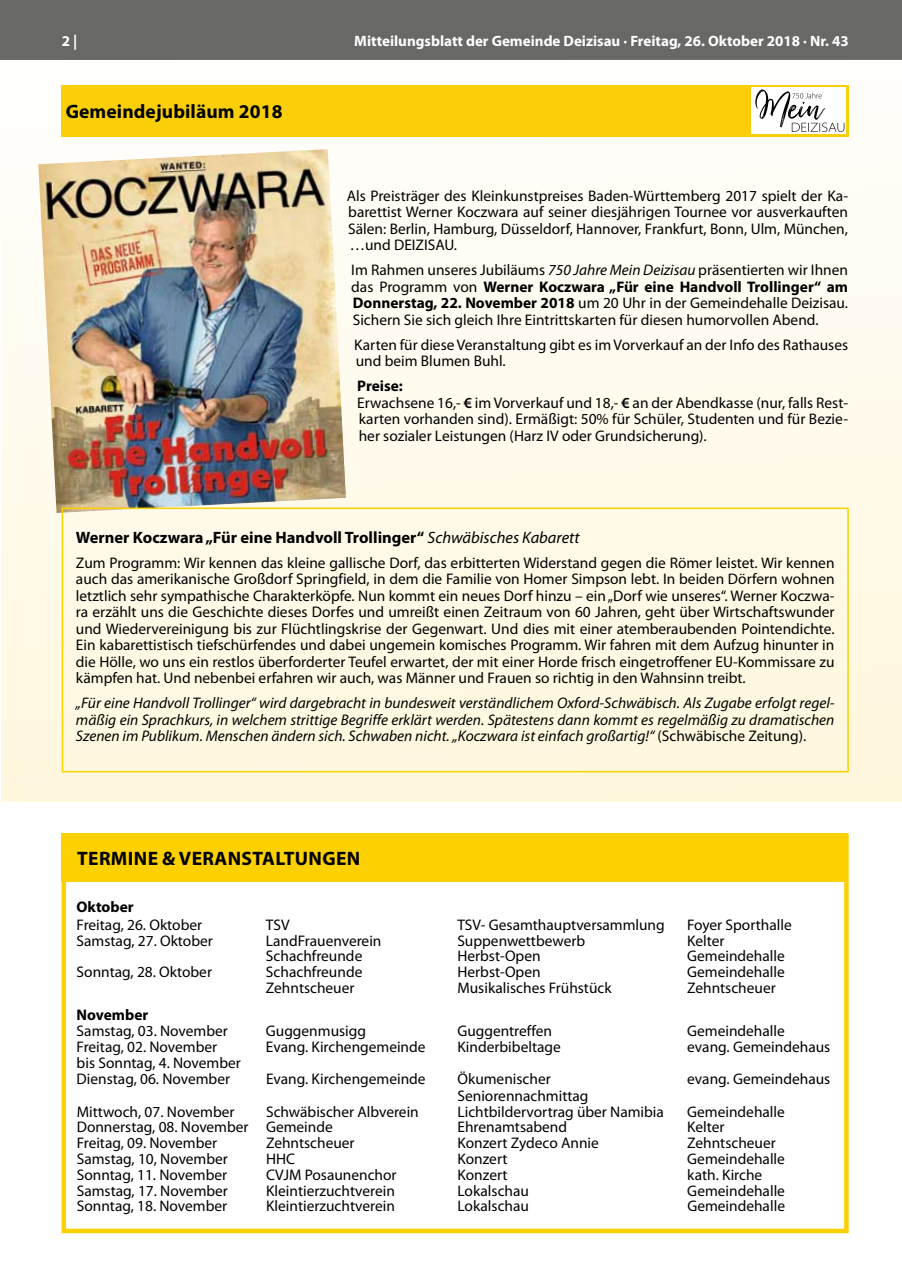
<style>
.page{position:relative;width:902px;height:1280px;background:#fff}
.page>*{position:absolute;margin:0;border:0;box-sizing:border-box;transform-origin:0 0}
.t1{font:700 19.5px "Myriad Pro";letter-spacing:.02em;color:#000}
.t2{font:700 19.5px "Myriad Pro";letter-spacing:.005em;color:#010101}
.t3{font:700 16.5px "Myriad Pro";color:#000}
.t4{font:15.3px/16.5px "Myriad Pro";color:#000}
.t5{font:italic 15.3px/16.5px "Myriad Pro";color:#000;text-align:justify}
.t6{font:700 15.3px "Myriad Pro";color:#000}
.t7{font:700 15px "Myriad Pro";color:#fff}
.s1{font-style:italic}
.s2{font-weight:700}
.s3{font-weight:600}
.s4{font-weight:400;font-style:italic}
.s5{font-style:normal}
</style>
<div class="page">
<div style="left:0;top:0;width:901px;height:60px;background:#686867"></div>
<div style="left:62px;top:833px;width:786px;height:400px;border:4px solid #fdd000"></div>
<div style="left:61px;top:833px;width:787px;height:49px;background:#fdd000"></div>
<div style="left:1px;top:60px;width:900px;height:741px;background:linear-gradient(to bottom,#fffdf9,#fff7dd)"></div>
<div style="left:62px;top:85px;width:786px;height:51px;background:#facf09"></div>
<div style="left:751px;top:87px;width:95px;height:47px;background:#fff"></div>
<svg style="left:755px;top:89px;width:89px;height:43px"></svg>
<img style="left:38px;top:149px;width:308px;height:364px">
<div style="left:62px;top:508px;width:786px;height:264px;border:2px solid #fdd000"></div>
<p class="t7" style="left:62px;top:31px;width:17px">2 |</p>
<p class="t7" style="left:354px;top:31px;width:496px">Mitteilungsblatt der Gemeinde Deizisau · Freitag, 26. Oktober 2018 · Nr. 43</p>
<p class="t2" style="left:66px;top:98px;width:218px">Gemeindejubiläum 2018</p>
<p class="t4" style="left:347px;top:187px;width:502px;text-align:justify">Als Preisträger des Kleinkunstpreises Baden-Württemberg 2017 spielt der Ka&shy;barettist Werner Koczwara auf seiner diesjährigen Tournee vor ausverkauften Sälen: Berlin, Hamburg, Düsseldorf, Hannover, Frankfurt, Bonn, Ulm, München, …und DEIZISAU.</p>
<p class="t4" style="left:351px;top:262px;width:498px;text-align:justify">Im Rahmen unseres Jubiläums <span class="s1">750 Jahre Mein Deizisau</span> präsentierten wir Ihnen das Programm von <span class="s2">Werner Koczwara „Für eine Handvoll Trollinger“ am Donnerstag, 22. November 2018</span> um 20 Uhr in der Gemeindehalle Deizisau.<br>Sichern Sie sich gleich Ihre Eintrittskarten für diesen humorvollen Abend.</p>
<p class="t4" style="left:354px;top:336px;width:495px">Karten für diese Veranstaltung gibt es im Vorverkauf an der Info des Rathauses und beim Blumen Buhl.</p>
<p class="t4" style="left:357px;top:378px;width:492px"><span class="s2">Preise:<br></span>Erwachsene 16,- <span class="s3">€</span> im Vorverkauf und 18,- <span class="s3">€</span> an der Abendkasse (nur, falls Rest&shy;karten vorhanden sind). Ermäßigt: 50% für Schüler, Studenten und für Bezie&shy;her sozialer Leistungen (Harz IV oder Grundsicherung).</p>
<p class="t3" style="left:76px;top:526px;width:505px">Werner Koczwara „Für eine Handvoll Trollinger“ <span class="s4">Schwäbisches Kabarett</span></p>
<p class="t4" style="left:76px;top:554px;width:760px;text-align:justify">Zum Programm: Wir kennen das kleine gallische Dorf, das erbitterten Widerstand gegen die Römer leistet. Wir kennen auch das amerikanische Großdorf Springfield, in dem die Familie von Homer Simpson lebt. In beiden Dörfern wohnen letztlich sehr sympathische Charakterköpfe. Nun kommt ein neues Dorf hinzu – ein „Dorf wie unseres“. Werner Koczwa&shy;ra erzählt uns die Geschichte dieses Dorfes und umreißt einen Zeitraum von 60 Jahren, geht über Wirtschaftswunder und Wiedervereinigung bis zur Flüchtlingskrise der Gegenwart. Und dies mit einer atemberaubenden Pointendichte.<br>Ein kabarettistisch tiefschürfendes und dabei ungemein komisches Programm. Wir fahren mit dem Aufzug hinunter in die Hölle, wo uns ein restlos überforderter Teufel erwartet, der mit einer Horde frisch eingetroffener EU-Kommissare zu kämpfen hat. Und nebenbei erfahren wir auch, was Männer und Frauen so richtig in den Wahnsinn treibt.</p>
<p class="t5" style="left:76px;top:695px;width:760px">„Für eine Handvoll Trollinger“ wird dargebracht in bundesweit verständlichem Oxford-Schwäbisch. Als Zugabe erfolgt regel&shy;mäßig ein Sprachkurs, in welchem strittige Begriffe erklärt werden. Spätestens dann kommt es regelmäßig zu dramatischen Szenen im Publikum. Menschen ändern sich. Schwaben nicht. „Koczwara ist einfach großartig!“ <span class="s5">(Schwäbische Zeitung).</span></p>
<p class="t1" style="left:77px;top:845px;width:282px">Termine &amp; Veranstaltung en</p>
<p class="t6" style="left:77px;top:897px;width:59px">Oktober</p>
<p class="t4" style="left:77px;top:916px;width:127px">Freitag, 26. Oktober</p>
<p class="t4" style="left:266px;top:916px;width:25px">TSV</p>
<p class="t4" style="left:457px;top:916px;width:209px">TSV- Gesamthauptversammlung</p>
<p class="t4" style="left:687px;top:916px;width:106px">Foyer Sporthalle</p>
<p class="t4" style="left:77px;top:932px;width:138px">Samstag, 27. Oktober</p>
<p class="t4" style="left:266px;top:932px;width:117px">LandFrauenverein</p>
<p class="t4" style="left:457px;top:932px;width:129px">Suppenwettbewerb</p>
<p class="t4" style="left:687px;top:932px;width:39px">Kelter</p>
<p class="t4" style="left:266px;top:948px;width:98px">Schachfreunde</p>
<p class="t4" style="left:457px;top:948px;width:85px">Herbst-Open</p>
<p class="t4" style="left:687px;top:948px;width:99px">Gemeindehalle</p>
<p class="t4" style="left:77px;top:964px;width:137px">Sonntag, 28. Oktober</p>
<p class="t4" style="left:266px;top:964px;width:98px">Schachfreunde</p>
<p class="t4" style="left:457px;top:964px;width:85px">Herbst-Open</p>
<p class="t4" style="left:687px;top:964px;width:99px">Gemeindehalle</p>
<p class="t4" style="left:266px;top:979px;width:90px">Zehntscheuer</p>
<p class="t4" style="left:457px;top:979px;width:156px">Musikalisches Frühstück</p>
<p class="t4" style="left:687px;top:979px;width:90px">Zehntscheuer</p>
<p class="t6" style="left:77px;top:1005px;width:73px">November</p>
<p class="t4" style="left:77px;top:1022px;width:153px">Samstag, 03. November</p>
<p class="t4" style="left:266px;top:1022px;width:101px">Guggenmusigg</p>
<p class="t4" style="left:457px;top:1022px;width:96px">Guggentreffen</p>
<p class="t4" style="left:687px;top:1022px;width:99px">Gemeindehalle</p>
<p class="t4" style="left:77px;top:1038px;width:166px">Freitag, 02. November<br>bis Sonntag, 4. November</p>
<p class="t4" style="left:266px;top:1038px;width:161px">Evang. Kirchengemeinde</p>
<p class="t4" style="left:457px;top:1038px;width:105px">Kinderbibeltage</p>
<p class="t4" style="left:687px;top:1038px;width:145px">evang. Gemeindehaus</p>
<p class="t4" style="left:77px;top:1071px;width:155px">Dienstag, 06. November</p>
<p class="t4" style="left:266px;top:1071px;width:161px">Evang. Kirchengemeinde</p>
<p class="t4" style="left:457px;top:1071px;width:133px">Ökumenischer<br>Seniorennachmittag</p>
<p class="t4" style="left:687px;top:1071px;width:145px">evang. Gemeindehaus</p>
<p class="t4" style="left:77px;top:1103px;width:159px">Mittwoch, 07. November</p>
<p class="t4" style="left:266px;top:1103px;width:154px">Schwäbischer Albverein</p>
<p class="t4" style="left:457px;top:1103px;width:208px">Lichtbildervortrag über Namibia</p>
<p class="t4" style="left:687px;top:1103px;width:99px">Gemeindehalle</p>
<p class="t4" style="left:77px;top:1119px;width:257px">Donnerstag, 08. November Gemeinde</p>
<p class="t4" style="left:457px;top:1119px;width:111px">Ehrenamtsabend</p>
<p class="t4" style="left:687px;top:1119px;width:39px">Kelter</p>
<p class="t4" style="left:77px;top:1134px;width:142px">Freitag, 09. November</p>
<p class="t4" style="left:266px;top:1134px;width:90px">Zehntscheuer</p>
<p class="t4" style="left:457px;top:1134px;width:143px">Konzert Zydeco Annie</p>
<p class="t4" style="left:687px;top:1134px;width:90px">Zehntscheuer</p>
<p class="t4" style="left:77px;top:1150px;width:153px">Samstag, 10, November</p>
<p class="t4" style="left:266px;top:1150px;width:30px">HHC</p>
<p class="t4" style="left:457px;top:1150px;width:51px">Konzert</p>
<p class="t4" style="left:687px;top:1150px;width:99px">Gemeindehalle</p>
<p class="t4" style="left:77px;top:1166px;width:152px">Sonntag, 11. November</p>
<p class="t4" style="left:266px;top:1166px;width:132px">CVJM Posaunenchor</p>
<p class="t4" style="left:457px;top:1166px;width:51px">Konzert</p>
<p class="t4" style="left:687px;top:1166px;width:76px">kath. Kirche</p>
<p class="t4" style="left:77px;top:1182px;width:153px">Samstag, 17. November</p>
<p class="t4" style="left:266px;top:1182px;width:130px">Kleintierzuchtverein</p>
<p class="t4" style="left:457px;top:1182px;width:73px">Lokalschau</p>
<p class="t4" style="left:687px;top:1182px;width:99px">Gemeindehalle</p>
<p class="t4" style="left:77px;top:1198px;width:152px">Sonntag, 18. November</p>
<p class="t4" style="left:266px;top:1198px;width:130px">Kleintierzuchtverein</p>
<p class="t4" style="left:457px;top:1198px;width:73px">Lokalschau</p>
<p class="t4" style="left:687px;top:1198px;width:99px">Gemeindehalle</p>
</div>
